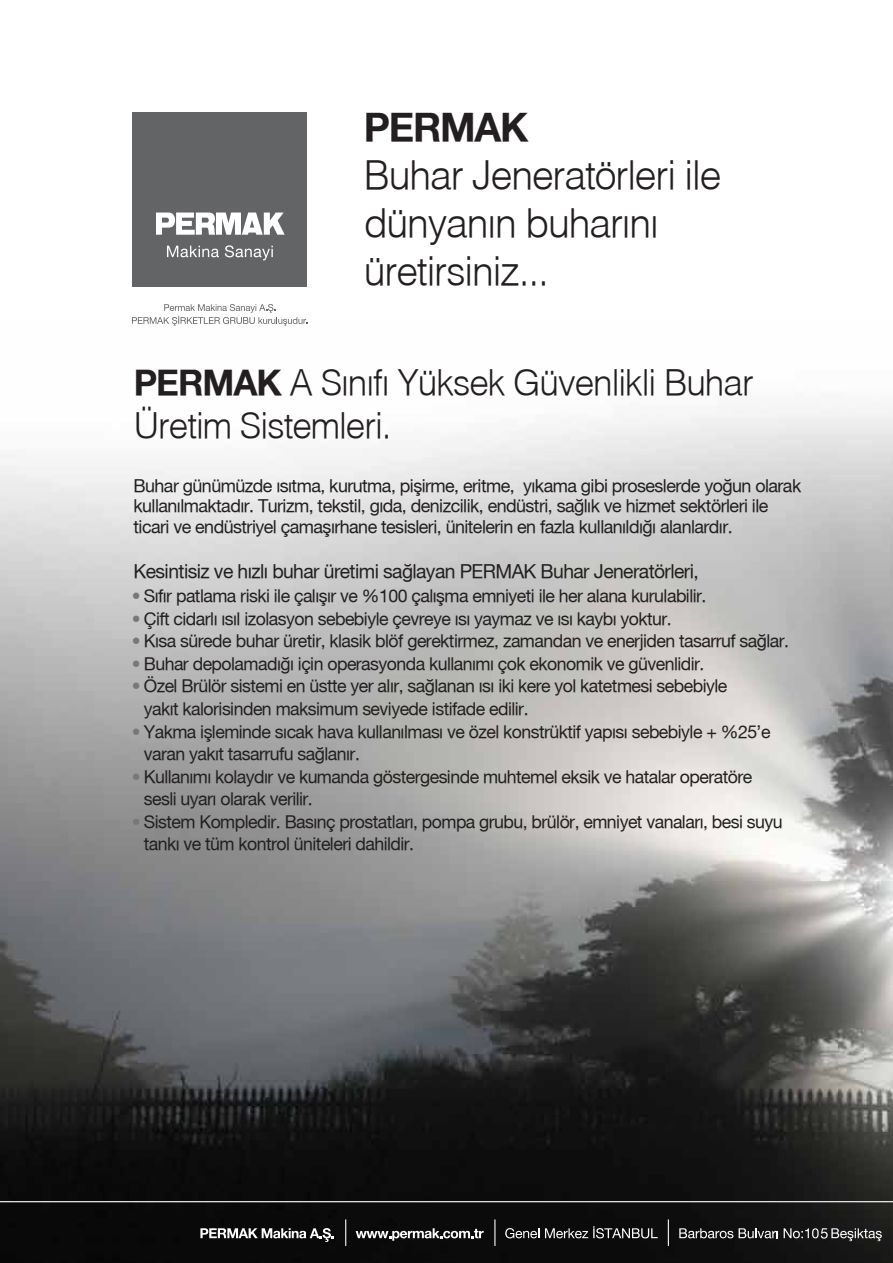
<style>
.page{position:relative;width:893px;height:1263px;background:#fff}
.page>*{position:absolute;margin:0;border:0;box-sizing:border-box;transform-origin:0 0}
.t1{font:39.15px/47.8px "Helvetica T Light";letter-spacing:-.03em;color:#231f20}
.t2{font:39.15px "Helvetica T Bold";letter-spacing:-.03em;color:#231f20}
.t3{font:35.25px/43px "Helvetica T Light";letter-spacing:-.03em;color:#231f20}
.t4{font:19.35px "Helvetica T";letter-spacing:-.03em;color:#231f20}
.t5{font:17.85px/20.9px "Helvetica T";letter-spacing:-.03em;color:#231f20}
.t6{font:17.7px/22.5px "Helvetica T";letter-spacing:-.03em;color:#231f20}
.s1{font-family:"Helvetica T Bold"}
.s2{color:#77787b}
</style>
<div class="page">
<img style="left:0;top:320px;width:893px;height:943px">
<div style="left:133px;top:113px;width:174px;height:174px;background:#636466"></div>
<svg style="left:167px;top:246px;width:52px;height:11px"></svg>
<svg style="left:225px;top:245px;width:48px;height:15px"></svg>
<svg style="left:156px;top:213px;width:129px;height:22px"></svg>
<svg style="left:132px;top:304px;width:176px;height:22px"></svg>
<hr style="left:0;top:1201px;width:893px;height:1px;background:#fff">
<svg style="left:200px;top:1228px;width:134px;height:14px"></svg>
<svg style="left:345px;top:1219px;width:1px;height:27px"></svg>
<svg style="left:679px;top:1228px;width:54px;height:10px"></svg>
<svg style="left:739px;top:1228px;width:39px;height:10px"></svg>
<svg style="left:668px;top:1219px;width:1px;height:27px"></svg>
<svg style="left:356px;top:1228px;width:128px;height:13px"></svg>
<svg style="left:494px;top:1219px;width:1px;height:27px"></svg>
<svg style="left:505px;top:1228px;width:34px;height:10px"></svg>
<svg style="left:545px;top:1226px;width:113px;height:12px"></svg>
<svg style="left:784px;top:1228px;width:98px;height:13px"></svg>
<h1 class="t2" style="left:364px;top:103px;width:166px">PERMAK</h1>
<h1 class="t1" style="left:364px;top:150px;width:359px">Buhar Jeneratörleri ile dünyan›n buhar›n› üretirsiniz...</h1>
<h2 class="t3" style="left:134px;top:361px;width:621px"><span class="s1">PERMAK</span> A S›n›f› Yüksek Güvenlikli Buhar<br>Üretim Sistemleri.</h2>
<p class="t5" style="left:134px;top:475px;width:669px">Buhar günümüzde ›s›tma, kurutma, pişirme, eritme, y›kama gibi proseslerde yoğun olarak kullan›lmaktad›r. Turizm, tekstil, g›da, denizcilik, endüstri, sağl›k ve hizmet sektörleri ile ticari ve endüstriyel çamaş›rhane tesisleri, ünitelerin en fazla kullan›ld›ğ› alanlard›r.</p>
<p class="t4" style="left:134px;top:559px;width:567px">Kesintisiz ve hızlı buhar üretimi sağlayan PERMAK Buhar Jeneratörleri,</p>
<p class="t6" style="left:132px;top:585px;width:576px"><span class="s2">•</span> S›f›r patlama riski ile çal›ş›r ve %100 çal›şma emniyeti ile her alana kurulabilir.</p>
<p class="t6" style="left:132px;top:607px;width:542px"><span class="s2">•</span> Çift cidarl› ›s›l izolasyon sebebiyle çevreye ›s› yaymaz ve ›s› kayb› yoktur.</p>
<p class="t6" style="left:132px;top:630px;width:659px"><span class="s2">•</span> K›sa sürede buhar üretir, klasik blöf gerektirmez, zamandan ve enerjiden tasarruf sağlar.</p>
<p class="t6" style="left:132px;top:652px;width:574px"><span class="s2">•</span> Buhar depolamad›ğ› için operasyonda kullan›m› çok ekonomik ve güvenlidir.</p>
<p class="t6" style="left:144px;top:675px;width:585px;text-indent:-12px"><span class="s2">•</span> Özel Brülör sistemi en üstte yer al›r, sağlanan ›s› iki kere yol katetmesi sebebiyle yak›t kalorisinden maksimum seviyede istifade edilir.</p>
<p class="t6" style="left:144px;top:720px;width:628px;text-indent:-12px"><span class="s2">•</span> Yakma işleminde s›cak hava kullan›lmas› ve özel konstrüktif yap›s› sebebiyle + %25’e varan yak›t tasarrufu sağlan›r.</p>
<p class="t6" style="left:144px;top:765px;width:610px;text-indent:-12px"><span class="s2">•</span> Kullan›m› kolayd›r ve kumanda göstergesinde muhtemel eksik ve hatalar operatöre sesli uyar› olarak verilir.</p>
<p class="t6" style="left:144px;top:810px;width:640px;text-indent:-12px"><span class="s2">•</span> Sistem Kompledir. Basınç prostatları, pompa grubu, brülör, emniyet vanaları, besi suyu tankı ve tüm kontrol üniteleri dahildir.</p>
</div>
